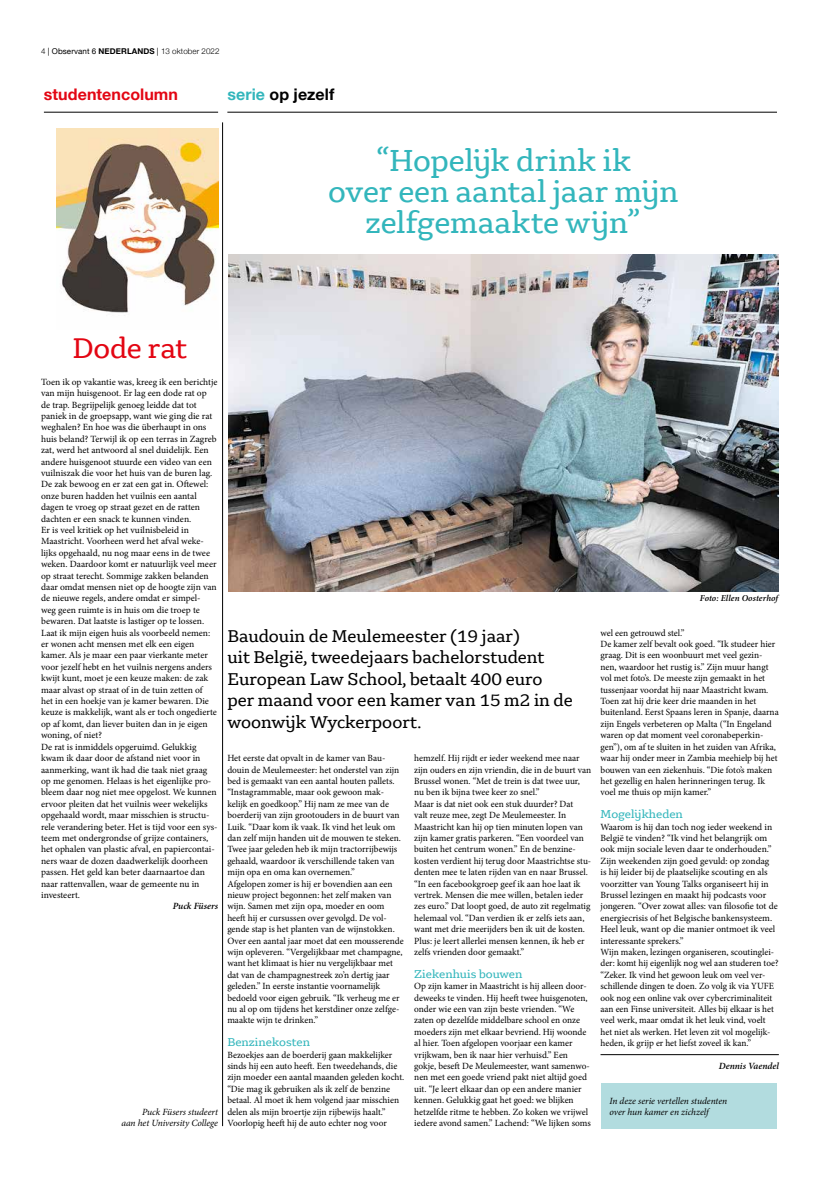
<style>
.page{position:relative;width:820px;height:1177px;background:#fff}
.page>*{position:absolute;margin:0;border:0;box-sizing:border-box;transform-origin:0 0}
.t1{font:32px/31px "Gelo";letter-spacing:-.005em;color:#33b6bc;text-align:center}
.t2{font:30px "Gelo";letter-spacing:-.005em;color:#e30613}
.t3{font:18px/21.6px "Gelo";color:#000}
.t4{font:700 16px "Helvetica Neue";letter-spacing:.005em;color:#e30613}
.t5{font:700 16px "Helvetica Neue";letter-spacing:.005em;color:#000}
.t6{font:12px "Gelo";color:#33b6bc}
.t7{font:9.5px/11.4px "Minion Pro";color:#000}
.t8{font:italic 9.5px/11.4px "Minion Pro";letter-spacing:-.005em;color:#000;text-align:right}
.t9{font:italic 600 9.5px "Minion Pro";color:#000}
.t10{font:italic 600 9px "Minion Pro";letter-spacing:.01em;color:#000}
.t11{font:300 8px "Helvetica Neue";letter-spacing:.01em;color:#000}
.s1{font-weight:400}
.s2{font-weight:700}
.s3{color:#33b6bc}
</style>
<div class="page">
<hr style="left:44px;top:112px;width:174px;height:1px;background:#000">
<hr style="left:227px;top:112px;width:549px;height:1px;background:#000">
<img style="left:56px;top:128px;width:162px;height:185px">
<img style="left:228px;top:255px;width:549px;height:336px">
<div style="left:600px;top:1083px;width:176px;height:45px;background:#b2dcdf"></div>
<hr style="left:600px;top:1054px;width:178px;height:1px;background:#000">
<hr style="left:222px;top:122px;width:1px;height:1004px;background:#000">
<p class="t11" style="left:41px;top:45px;width:180px">4 <span class="s1">| Observant 6</span> <span class="s2">NEDERLANDS</span> <span class="s1">|</span> 13 oktober 2022</p>
<h3 class="t4" style="left:44px;top:82px;width:136px">studentencolumn</h3>
<h3 class="t5" style="left:227px;top:82px;width:108px"><span class="s3">serie</span> op jezelf</h3>
<h1 class="t1" style="left:328px;top:145px;width:352px">“Hopelijk drink ik<br>over een aantal jaar mijn zelfgemaakte wijn”</h1>
<h2 class="t2" style="left:72px;top:330px;width:116px">Dode rat</h2>
<p class="t7" style="left:41px;top:376px;width:178px">Toen ik op vakantie was, kreeg ik een berichtje van mijn huisgenoot. Er lag een dode rat op de trap. Begrijpelijk genoeg leidde dat tot paniek in de groepsapp, want wie ging die rat weghalen? En hoe was die überhaupt in ons huis beland? Terwijl ik op een terras in Zagreb zat, werd het antwoord al snel duidelijk. Een andere huisgenoot stuurde een video van een vuilniszak die voor het huis van de buren lag.<br>De zak bewoog en er zat een gat in. Oftewel: onze buren hadden het vuilnis een aantal dagen te vroeg op straat gezet en de ratten dachten er een snack te kunnen vinden.<br>Er is veel kritiek op het vuilnisbeleid in Maastricht. Voorheen werd het afval weke&shy;lijks opgehaald, nu nog maar eens in de twee weken. Daardoor komt er natuurlijk veel meer op straat terecht. Sommige zakken belanden daar omdat mensen niet op de hoogte zijn van de nieuwe regels, andere omdat er simpel&shy;weg geen ruimte is in huis om die troep te bewaren. Dat laatste is lastiger op te lossen.<br>Laat ik mijn eigen huis als voorbeeld nemen: er wonen acht mensen met elk een eigen kamer. Als je maar een paar vierkante meter voor jezelf hebt en het vuilnis nergens anders kwijt kunt, moet je een keuze maken: de zak maar alvast op straat of in de tuin zetten of<br>het in een hoekje van je kamer bewaren. Die keuze is makkelijk, want als er toch ongedierte op af komt, dan liever buiten dan in je eigen woning, of niet?<br>De rat is inmiddels opgeruimd. Gelukkig kwam ik daar door de afstand niet voor in aanmerking, want ik had die taak niet graag op me genomen. Helaas is het eigenlijke pro&shy;bleem daar nog niet mee opgelost. We kunnen ervoor pleiten dat het vuilnis weer wekelijks opgehaald wordt, maar misschien is structu&shy;rele verandering beter. Het is tijd voor een sys&shy;teem met ondergrondse of grijze containers, het ophalen van plastic afval, en papiercontai&shy;ners waar de dozen daadwerkelijk doorheen passen. Het geld kan beter daarnaartoe dan naar rattenvallen, waar de gemeente nu in investeert.</p>
<p class="t9" style="left:173px;top:899px;width:47px">Puck Füsers</p>
<p class="t8" style="left:121px;top:1105px;width:98px">Puck Füsers studeert<br>aan het University College</p>
<h3 class="t3" style="left:227px;top:624px;width:347px">Baudouin de Meulemeester (19 jaar)<br>uit België, tweedejaars bachelorstudent European Law School, betaalt 400 euro per maand voor een kamer van 15 m2 in de woonwijk Wyckerpoort.</h3>
<p class="t7" style="left:227px;top:752px;width:178px">Het eerste dat opvalt in de kamer van Bau&shy;douin de Meulemeester: het onderstel van zijn bed is gemaakt van een aantal houten pallets. “Instagrammable, maar ook gewoon mak&shy;kelijk en goedkoop.” Hij nam ze mee van de boerderij van zijn grootouders in de buurt van Luik. “Daar kom ik vaak. Ik vind het leuk om dan zelf mijn handen uit de mouwen te steken.<br>Twee jaar geleden heb ik mijn tractorrijbewijs gehaald, waardoor ik verschillende taken van mijn opa en oma kan overnemen.”<br>Afgelopen zomer is hij er bovendien aan een nieuw project begonnen: het zelf maken van wijn. Samen met zijn opa, moeder en oom heeft hij er cursussen over gevolgd. De vol&shy;gende stap is het planten van de wijnstokken.<br>Over een aantal jaar moet dat een mousserende wijn opleveren. “Vergelijkbaar met champagne, want het klimaat is hier nu vergelijkbaar met dat van de champagnestreek zo’n dertig jaar geleden.” In eerste instantie voornamelijk bedoeld voor eigen gebruik. “Ik verheug me er nu al op om tijdens het kerstdiner onze zelfge&shy;maakte wijn te drinken.”</p>
<p class="t6" style="left:227px;top:1034px;width:84px">Benzinekosten</p>
<p class="t7" style="left:227px;top:1048px;width:178px">Bezoekjes aan de boerderij gaan makkelijker sinds hij een auto heeft. Een tweedehands, die zijn moeder een aantal maanden geleden kocht. “Die mag ik gebruiken als ik zelf de benzine betaal. Al moet ik hem volgend jaar misschien delen als mijn broertje zijn rijbewijs haalt.” Voorlopig heeft hij de auto echter nog voor</p>
<p class="t7" style="left:414px;top:752px;width:178px">hemzelf. Hij rijdt er ieder weekend mee naar zijn ouders en zijn vriendin, die in de buurt van Brussel wonen. “Met de trein is dat twee uur, nu ben ik bijna twee keer zo snel.”<br>Maar is dat niet ook een stuk duurder? Dat<br>valt reuze mee, zegt De Meulemeester. In Maastricht kan hij op tien minuten lopen van zijn kamer gratis parkeren. “Een voordeel van buiten het centrum wonen.” En de benzine&shy;kosten verdient hij terug door Maastrichtse stu&shy;denten mee te laten rijden van en naar Brussel. “In een facebookgroep geef ik aan hoe laat ik vertrek. Mensen die mee willen, betalen ieder zes euro.” Dat loopt goed, de auto zit regelmatig helemaal vol. “Dan verdien ik er zelfs iets aan, want met drie meerijders ben ik uit de kosten.<br>Plus: je leert allerlei mensen kennen, ik heb er zelfs vrienden door gemaakt.”</p>
<p class="t6" style="left:414px;top:966px;width:110px">Ziekenhuis bouwen</p>
<p class="t7" style="left:414px;top:980px;width:178px">Op zijn kamer in Maastricht is hij alleen door&shy;deweeks te vinden. Hij heeft twee huisgenoten, onder wie een van zijn beste vrienden. “We zaten op dezelfde middelbare school en onze moeders zijn met elkaar bevriend. Hij woonde al hier. Toen afgelopen voorjaar een kamer vrijkwam, ben ik naar hier verhuisd.” Een gokje, beseft De Meulemeester, want samenwo&shy;nen met een goede vriend pakt niet altijd goed uit. “Je leert elkaar dan op een andere manier kennen. Gelukkig gaat het goed: we blijken hetzelfde ritme te hebben. Zo koken we vrijwel iedere avond samen.” Lachend: “We lijken soms</p>
<p class="t10" style="left:699px;top:592px;width:80px">Foto: Ellen Oosterhof</p>
<p class="t7" style="left:600px;top:627px;width:180px">wel een getrouwd stel.”<br>De kamer zelf bevalt ook goed. “Ik studeer hier graag. Dit is een woonbuurt met veel gezin&shy;nen, waardoor het rustig is.” Zijn muur hangt vol met foto’s. De meeste zijn gemaakt in het tussenjaar voordat hij naar Maastricht kwam.<br>Toen zat hij drie keer drie maanden in het buitenland. Eerst Spaans leren in Spanje, daarna zijn Engels verbeteren op Malta (“In Engeland waren op dat moment veel coronabeperkin&shy;gen”), om af te sluiten in het zuiden van Afrika, waar hij onder meer in Zambia meehielp bij het bouwen van een ziekenhuis. “Die foto’s maken het gezellig en halen herinneringen terug. Ik voel me thuis op mijn kamer.”</p>
<p class="t6" style="left:600px;top:806px;width:84px">Mogelijkheden</p>
<p class="t7" style="left:600px;top:820px;width:179px">Waarom is hij dan toch nog ieder weekend in België te vinden? “Ik vind het belangrijk om ook mijn sociale leven daar te onderhouden.” Zijn weekenden zijn goed gevuld: op zondag<br>is hij leider bij de plaatselijke scouting en als voorzitter van Young Talks organiseert hij in Brussel lezingen en maakt hij podcasts voor jongeren. “Over zowat alles: van filosofie tot de energiecrisis of het Belgische bankensysteem.<br>Heel leuk, want op die manier ontmoet ik veel interessante sprekers.”<br>Wijn maken, lezingen organiseren, scoutinglei&shy;der: komt hij eigenlijk nog wel aan studeren toe? “Zeker. Ik vind het gewoon leuk om veel ver&shy;schillende dingen te doen. Zo volg ik via YUFE ook nog een online vak over cybercriminaliteit aan een Finse universiteit. Alles bij elkaar is het veel werk, maar omdat ik het leuk vind, voelt het niet als werken. Het leven zit vol mogelijk&shy;heden, ik grijp er het liefst zoveel ik kan.”</p>
<p class="t9" style="left:718px;top:1059px;width:61px">Dennis Vaendel</p>
<p class="t8" style="left:609px;top:1095px;width:119px;line-height:11px;text-align:left">In deze serie vertellen studenten over hun kamer en zichzelf</p>
</div>
